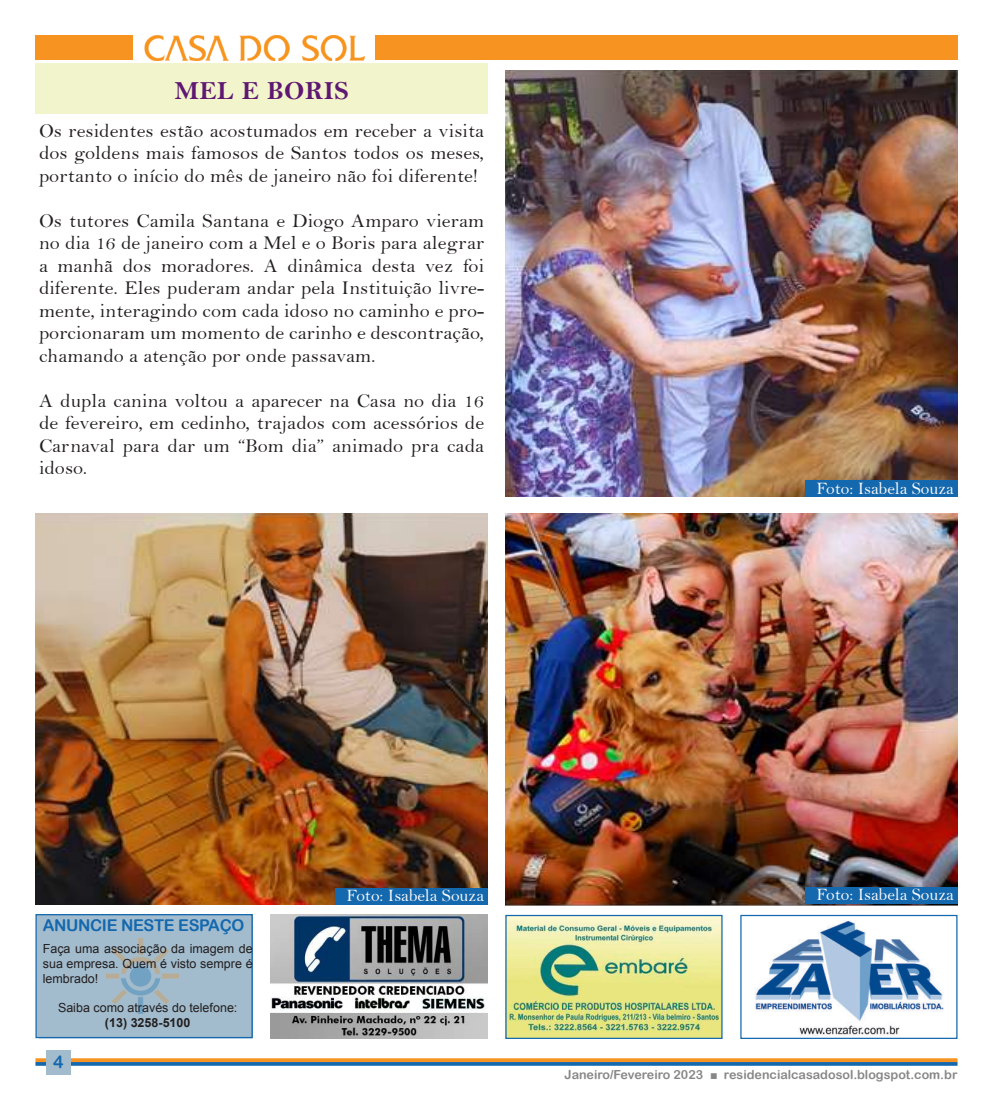
<style>
.page{position:relative;width:993px;height:1117px;background:#fff}
.page>*{position:absolute;margin:0;border:0;box-sizing:border-box;transform-origin:0 0}
.t1{font:26.25px "Bell MT Bold";letter-spacing:.02em;color:#5f1872}
.t2{font:19.62px/22.5px "Bell";letter-spacing:.01em;color:#231f20;text-align:justify}
.t3{font:17.5px "Bell";color:#fafafa}
.t4{font:17.5px "Arial Rounded MT Bold";color:#1468ae}
.t5{font:16.25px "Arial Rounded MT Bold";letter-spacing:-.02em;color:#1468ae}
.t6{font:12.5px/15px "Arial";color:#231f20;text-align:justify}
.t7{font:12.5px "Arial Rounded MT Bold";color:#868786}
.t8{font:700 12.5px "Arial";color:#231f20}
.s1{font-family:"Arial"}
</style>
<div class="page">
<svg style="left:35px;top:1061px;width:922px;height:4px"></svg>
<svg style="left:35px;top:1058px;width:922px;height:3px;fill:#f79321"></svg>
<div style="left:46px;top:1049px;width:25px;height:25px;background:#a2bccd"></div>
<img style="left:144px;top:35px;width:221px;height:25px">
<div style="left:35px;top:35px;width:98px;height:25px;background:#f79321"></div>
<div style="left:375px;top:35px;width:582px;height:25px;background:#f79321"></div>
<img style="left:507px;top:916px;width:213px;height:120px">
<div style="left:505px;top:914px;width:217px;height:124px;border:1px solid #1468ae"></div>
<img style="left:742px;top:916px;width:213px;height:120px">
<div style="left:740px;top:914px;width:217px;height:124px;border:1px solid #1468ae"></div>
<img style="left:505px;top:71px;width:452px;height:426px">
<img style="left:505px;top:513px;width:452px;height:392px">
<img style="left:35px;top:513px;width:452px;height:391px">
<div style="left:35px;top:63px;width:452px;height:50px;background:#f2f5cb"></div>
<img style="left:270px;top:914px;width:217px;height:124px">
<div style="left:35px;top:913px;width:217px;height:124px;background:#a2bccd;border:1px solid #1468ae"></div>
<img style="left:106px;top:938px;width:72px;height:75px">
<div style="left:335px;top:887px;width:152px;height:17px;background:#1468ae"></div>
<div style="left:804px;top:886px;width:153px;height:17px;background:#1468ae"></div>
<div style="left:804px;top:480px;width:153px;height:17px;background:#1468ae"></div>
<h1 class="t1" style="left:174px;top:75px;width:176px">MEL E BORIS</h1>
<p class="t2" style="left:39px;top:119px;width:447px">Os residentes estão acostumados em receber a visita dos goldens mais famosos de Santos todos os meses, portanto o início do mês de janeiro não foi diferente!</p>
<p class="t2" style="left:39px;top:209px;width:447px">Os tutores Camila Santana e Diogo Amparo vieram no dia 16 de janeiro com a Mel e o Boris para alegrar a manhã dos moradores. A dinâmica desta vez foi diferente. Eles puderam andar pela Instituição livre&shy;mente, interagindo com cada idoso no caminho e pro&shy;porcionaram um momento de carinho e descontração, chamando a atenção por onde passavam.</p>
<p class="t2" style="left:39px;top:389px;width:447px">A dupla canina voltou a aparecer na Casa no dia 16 de fevereiro, em cedinho, trajados com acessórios de Carnaval para dar um “Bom dia” animado pra cada idoso.</p>
<p class="t3" style="left:816px;top:477px;width:139px">Foto: Isabela Souza</p>
<p class="t5" style="left:43px;top:915px;width:203px">ANUNCIE NESTE ESPAÇO</p>
<p class="t6" style="left:43px;top:941px;width:211px">Faça uma associação da imagem de sua empresa. Quem é visto sempre é lembrado!</p>
<p class="t6" style="left:58px;top:1000px;width:181px">Saiba como através do telefone:</p>
<p class="t8" style="left:105px;top:1014px;width:87px">(13) 3258-5100</p>
<p class="t4" style="left:53px;top:1051px;width:12px">4</p>
<p class="t3" style="left:346px;top:884px;width:139px">Foto: Isabela Souza</p>
<p class="t3" style="left:816px;top:883px;width:139px">Foto: Isabela Souza</p>
<p class="t7" style="left:564px;top:1066px;width:394px">Janeiro/Fevereiro 2023 <span class="s1">■</span> residencialcasadosol.blogspot.com.br</p>
</div>
